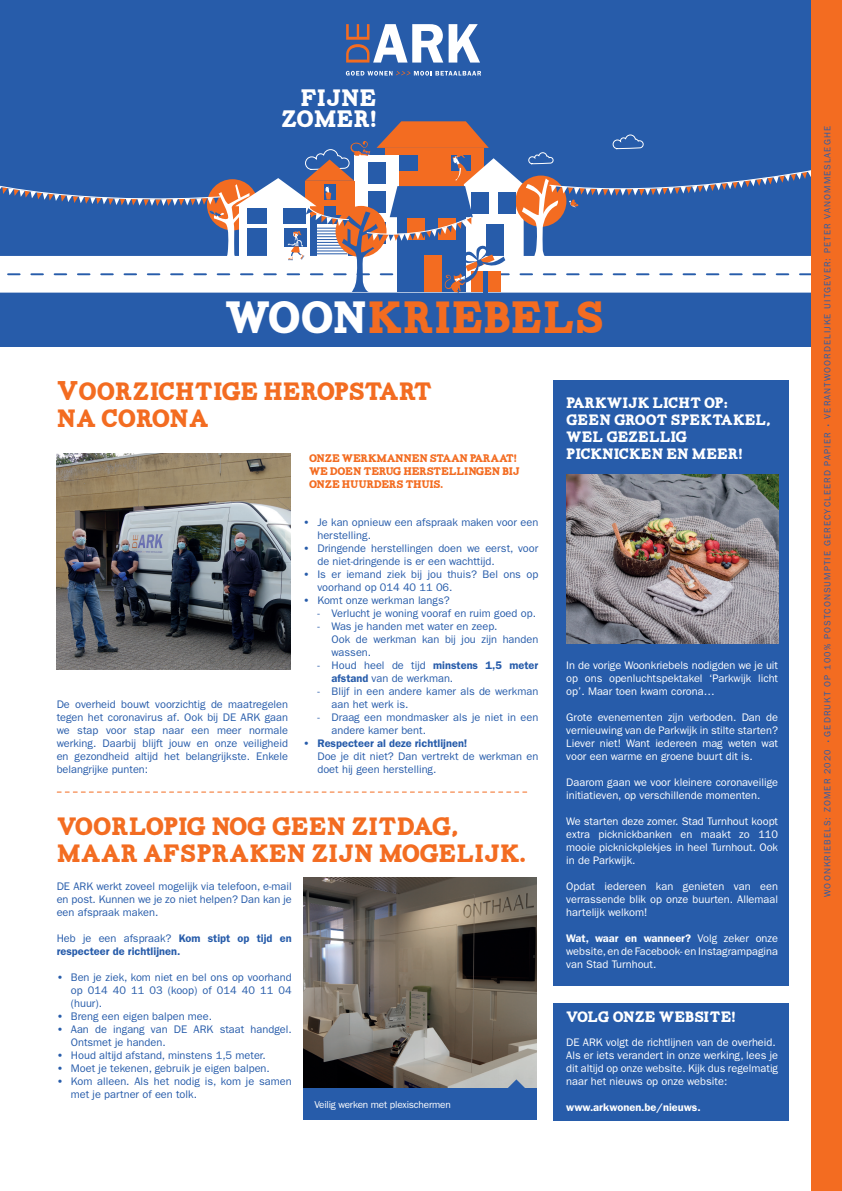
<style>
.page{position:relative;width:842px;height:1191px;background:#fff}
.page>*{position:absolute;margin:0;border:0;box-sizing:border-box;transform-origin:0 0}
.t1{font:45.1px "Carton";color:#f36c21}
.t2{font:25px/27px "Carton";letter-spacing:-.015em;color:#f36c21}
.t3{font:23.7px/21.2px "Carton";color:#fff;text-align:right}
.t4{font:15px/17px "Carton";color:#fff}
.t5{font:15px "Carton";letter-spacing:-.03em;color:#fff}
.t6{font:11px/13px "ITC Franklin Gothic Std";color:#275caa}
.t7{font:11px/13px "ITC Franklin Gothic Std";color:#fff;text-align:justify}
.t8{font:600 11px/13px "ITC Franklin Gothic Std";color:#275caa}
.t9{font:11px/13px "Carton";letter-spacing:-.02em;color:#f36c21}
.t10{font:600 11px "ITC Franklin Gothic Std";color:#fff}
.t11{font:10px "ITC Franklin Gothic Std";letter-spacing:-.02em;color:#fff}
.t12{font:9px "ITC Franklin Gothic Std";letter-spacing:.12em;color:#275caa}
.s1{color:#fff}
.s2{font-size:27px}
.s3{font-weight:600}
.s4{font-weight:400}
</style>
<div class="page">
<div style="left:0;top:165px;width:842px;height:182px;background:#275caa"></div>
<div style="left:0;top:0;width:842px;height:340px;background:#275caa"></div>
<svg style="left:0;top:121px;width:811px;height:172px"></svg>
<div style="left:812px;top:0;width:30px;height:1191px;background:#f36c21"></div>
<svg style="left:449px;top:24px;width:31px;height:39px"></svg>
<svg style="left:346px;top:24px;width:97px;height:39px"></svg>
<svg style="left:346px;top:71px;width:135px;height:5px"></svg>
<svg style="left:57px;top:791px;width:470px;height:1px"></svg>
<img style="left:57px;top:454px;width:233px;height:215px">
<img style="left:303px;top:877px;width:234px;height:211px">
<div style="left:303px;top:1088px;width:234px;height:32px;background:#275caa"></div>
<svg style="left:507px;top:1079px;width:18px;height:9px"></svg>
<div style="left:554px;top:1003px;width:235px;height:117px;background:#275caa"></div>
<div style="left:554px;top:380px;width:235px;height:606px;background:#275caa"></div>
<img style="left:566px;top:474px;width:212px;height:169px">
<h3 class="t3" style="left:281px;top:88px;width:97px">FIJNE<br>ZOMER!</h3>
<h1 class="t1" style="left:224px;top:299px;width:381px"><span class="s1">WOON</span>KRIEBELS</h1>
<h2 class="t2" style="left:57px;top:379px;width:377px"><span class="s2">V</span>OORZICHTIGE HEROPSTART<br>NA CORONA</h2>
<p class="t6" style="left:57px;top:698px;width:233px;text-align:justify">De overheid bouwt voorzichtig de maatregelen tegen het coronavirus af. Ook bij DE ARK gaan we stap voor stap naar een meer normale werking. Daarbij blijft jouw en onze veiligheid en gezondheid altijd het belangrijkste. Enkele belangrijke punten:</p>
<p class="t9" style="left:309px;top:452px;width:212px">ONZE WERKMANNEN STAAN PARAAT!<br>WE DOEN TERUG HERSTELLINGEN BIJ<br>ONZE HUURDERS THUIS.</p>
<p class="t6" style="left:317px;top:516px;width:222px;text-indent:-14px"><span class="s3">•</span> Je kan opnieuw een afspraak maken voor een herstelling.</p>
<p class="t6" style="left:317px;top:542px;width:222px;text-indent:-14px"><span class="s3">•</span> Dringende herstellingen doen we eerst, voor de niet-dringende is er een wachttijd.</p>
<p class="t6" style="left:317px;top:568px;width:222px;text-indent:-14px"><span class="s3">•</span> Is er iemand ziek bij jou thuis? Bel ons op voorhand op 014 40 11 06.</p>
<p class="t6" style="left:303px;top:594px;width:148px"><span class="s3">•</span> Komt onze werkman langs?</p>
<p class="t6" style="left:317px;top:607px;width:220px">- Verlucht je woning vooraf en ruim goed op.</p>
<p class="t6" style="left:332px;top:620px;width:208px;text-indent:-14px">- Was je handen met water en zeep.<br>Ook de werkman kan bij jou zijn handen wassen.</p>
<p class="t6" style="left:332px;top:659px;width:208px;text-indent:-14px">- Houd heel de tijd <span class="s3">minstens 1,5 meter afstand</span> van de werkman.</p>
<p class="t6" style="left:332px;top:685px;width:208px;text-indent:-14px">- Blijf in een andere kamer als de werkman aan het werk is.</p>
<p class="t6" style="left:332px;top:711px;width:208px;text-indent:-14px">- Draag een mondmasker als je niet in een andere kamer bent.</p>
<p class="t8" style="left:303px;top:737px;width:166px">• Respecteer al deze richtlijnen!</p>
<p class="t6" style="left:317px;top:750px;width:222px">Doe je dit niet? Dan vertrekt de werkman en doet hij geen herstelling.</p>
<h2 class="t2" style="left:57px;top:814px;width:470px">VOORLOPIG NOG GEEN ZITDAG,<br>MAAR AFSPRAKEN ZIJN MOGELIJK.</h2>
<p class="t6" style="left:57px;top:880px;width:237px;text-align:justify">DE ARK werkt zoveel mogelijk via telefoon, e-mail en post. Kunnen we je zo niet helpen? Dan kan je een afspraak maken.</p>
<p class="t8" style="left:57px;top:932px;width:237px"><span class="s4">Heb je een afspraak?</span> Kom stipt op tijd en respecteer de richtlijnen.</p>
<p class="t6" style="left:71px;top:971px;width:222px;text-align:justify;text-indent:-14px"><span class="s3">•</span> Ben je ziek, kom niet en bel ons op voorhand op 014 40 11 03 (koop) of 014 40 11 04 (huur).</p>
<p class="t6" style="left:57px;top:1010px;width:157px"><span class="s3">•</span> Breng een eigen balpen mee.</p>
<p class="t6" style="left:71px;top:1023px;width:222px;text-indent:-14px"><span class="s3">•</span> Aan de ingang van DE ARK staat handgel.<br>Ontsmet je handen.</p>
<p class="t6" style="left:57px;top:1049px;width:210px"><span class="s3">•</span> Houd altijd afstand, minstens 1,5 meter.</p>
<p class="t6" style="left:57px;top:1062px;width:215px"><span class="s3">•</span> Moet je tekenen, gebruik je eigen balpen.</p>
<p class="t6" style="left:71px;top:1075px;width:222px;text-indent:-14px"><span class="s3">•</span> Kom alleen. Als het nodig is, kom je samen met je partner of een tolk.</p>
<p class="t11" style="left:314px;top:1098px;width:138px">Veilig werken met plexischermen</p>
<h3 class="t4" style="left:566px;top:394px;width:205px">PARKWIJK LICHT OP:<br>GEEN GROOT SPEKTAKEL,<br>WEL GEZELLIG<br>PICKNICKEN EN MEER!</h3>
<p class="t7" style="left:566px;top:659px;width:213px">In de vorige Woonkriebels nodigden we je uit op ons openluchtspektakel ‘Parkwijk licht op’. Maar toen kwam corona…</p>
<p class="t7" style="left:566px;top:711px;width:213px">Grote evenementen zijn verboden. Dan de vernieuwing van de Parkwijk in stilte starten?<br>Liever niet! Want iedereen mag weten wat voor een warme en groene buurt dit is.</p>
<p class="t7" style="left:566px;top:776px;width:213px">Daarom gaan we voor kleinere coronaveilige initiatieven, op verschillende momenten.</p>
<p class="t7" style="left:566px;top:815px;width:213px">We starten deze zomer. Stad Turnhout koopt extra picknickbanken en maakt zo 110 mooie picknickplekjes in heel Turnhout. Ook in de Parkwijk.</p>
<p class="t7" style="left:566px;top:880px;width:213px">Opdat iedereen kan genieten van een verrassende blik op onze buurten. Allemaal hartelijk welkom!</p>
<p class="t7" style="left:566px;top:932px;width:213px"><span class="s3">Wat, waar en wanneer?</span> Volg zeker onze website, en de Facebook- en Instagrampagina van Stad Turnhout.</p>
<h3 class="t5" style="left:566px;top:1011px;width:171px">VOLG ONZE WEBSITE!</h3>
<p class="t7" style="left:566px;top:1036px;width:213px;text-align:left">DE ARK volgt de richtlijnen van de overheid.<br>Als er iets verandert in onze werking, lees je dit altijd op onze website. Kijk dus regelmatig naar het nieuws op onze website:</p>
<p class="t10" style="left:566px;top:1101px;width:136px">www.arkwonen.be/nieuws.</p>
<p class="t12" style="left:822px;top:896px;width:772px;rotate:-90deg">WOONKRIEBELS: ZOMER 2020 • GEDRUKT OP 100% POSTCONSUMPTIE GERECYCLEERD PAPIER • VERANTWOORDELIJKE UITGEVER: PETER VANOMMESLAEGHE</p>
</div>
